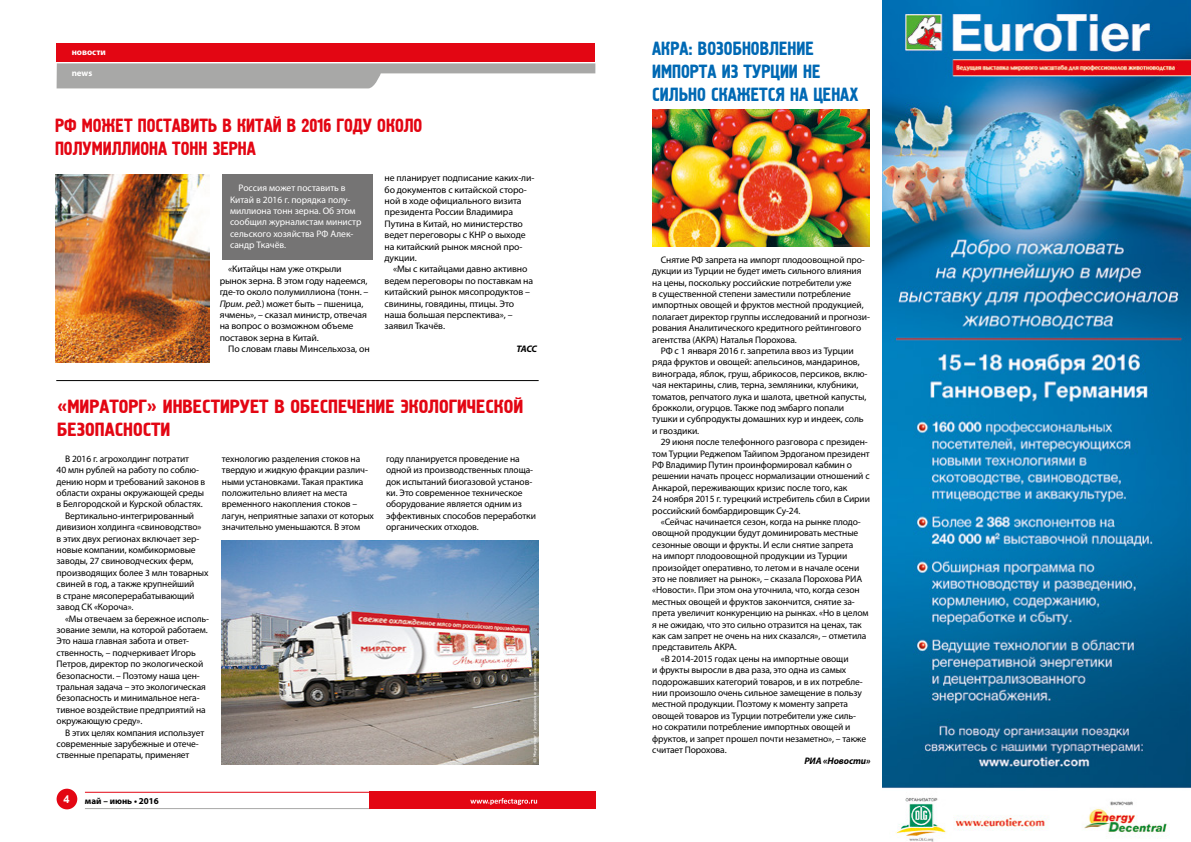
<style>
.page{position:relative;width:1191px;height:842px;background:#fff}
.page>*{position:absolute;margin:0;border:0;box-sizing:border-box;transform-origin:0 0}
.t1{font:19px/22.8px "Hermes";color:#e30613}
.t2{font:19px/22.8px "Hermes";color:#e30613;scale:.91 1}
.t3{font:19px/22.8px "Hermes";color:#0069b4;scale:.91 1}
.t4{font:700 11px "Arial";color:#fff}
.t5{font:9.5px/11.4px "Myriad Pro";letter-spacing:-.01em;color:#000}
.t6{font:9.5px/11.4px "Myriad Pro";color:#fff}
.t7{font:italic 700 9.5px "Myriad Pro";letter-spacing:-.01em;color:#000}
.t8{font:700 9px "Myriad Pro";color:#000}
.t9{font:700 9px "Myriad Pro";color:#fff}
.s1{font-style:italic}
</style>
<div class="page">
<div style="left:57px;top:43px;width:538px;height:18px;background:#e30613"></div>
<svg style="left:57px;top:63px;width:538px;height:25px"></svg>
<hr style="left:85px;top:808px;width:285px;height:1px;background:#a8a8a7">
<div style="left:369px;top:792px;width:226px;height:17px;background:#e30613"></div>
<div style="left:57px;top:789px;width:20px;height:20px;background:#e30613;border-radius:50%"></div>
<svg style="left:470px;top:798px;width:67px;height:7px"></svg>
<hr style="left:85px;top:792px;width:286px;height:1px;background:#e30613">
<div style="left:222px;top:174px;width:150px;height:85px;background:#757474"></div>
<img style="left:222px;top:540px;width:316px;height:224px">
<img style="left:55px;top:175px;width:154px;height:187px">
<hr style="left:56px;top:380px;width:482px;height:1px;background:#000">
<img style="left:882px;top:0;width:309px;height:842px">
<img style="left:652px;top:110px;width:217px;height:137px">
<p class="t9" style="left:72px;top:46px;width:36px">новости</p>
<p class="t9" style="left:72px;top:67px;width:22px">news</p>
<h1 class="t2" style="left:55px;top:114px;width:405px">РФ МОЖЕТ ПОСТАВИТЬ В КИТАЙ В 2016 ГОДУ ОКОЛО<br>ПОЛУМИЛЛИОНА ТОНН ЗЕРНА</h1>
<p class="t6" style="left:230px;top:182px;width:133px;text-indent:9px">Россия может поставить в<br>Китай в 2016 г. порядка полу&shy;миллиона тонн зерна. Об этом сообщил журналистам министр сельского хозяйства РФ Алек&shy;сандр Ткачёв.</p>
<p class="t5" style="left:220px;top:263px;width:150px;text-indent:9px">«Китайцы нам уже открыли рынок зерна. В этом году надеемся, где-то около полумиллиона (тонн. –<br><span class="s1">Прим. ред.</span>) может быть – пшеница, ячмень», – сказал министр, отвечая на вопрос о возможном объеме поставок зерна в Китай.</p>
<p class="t5" style="left:228px;top:343px;width:143px">По словам главы Минсельхоза, он</p>
<p class="t5" style="left:384px;top:172px;width:151px">не планирует подписание каких-ли&shy;бо документов с китайской сторо&shy;ной в ходе официального визита президента России Владимира<br>Путина в Китай, но министерство ведет переговоры с КНР о выходе на китайский рынок мясной про&shy;дукции.</p>
<p class="t5" style="left:384px;top:263px;width:150px;text-indent:9px">«Мы с китайцами давно активно ведем переговоры по поставкам на китайский рынок мясопродуктов – свинины, говядины, птицы. Это наша большая перспектива», – заявил Ткачёв.</p>
<p class="t7" style="left:516px;top:343px;width:22px">ТАСС</p>
<h1 class="t1" style="left:57px;top:395px;width:467px">«МИРАТОРГ» ИНВЕСТИРУЕТ В ОБЕСПЕЧЕНИЕ ЭКОЛОГИЧЕСКОЙ<br>БЕЗОПАСНОСТИ</h1>
<p class="t5" style="left:65px;top:453px;width:126px">В 2016 г. агрохолдинг потратит</p>
<p class="t5" style="left:57px;top:464px;width:144px">40 млн рублей на работу по соблю-</p>
<p class="t5" style="left:57px;top:476px;width:150px">дению норм и требований законов в</p>
<p class="t5" style="left:57px;top:487px;width:149px">области охраны окружающей среды</p>
<p class="t5" style="left:57px;top:498px;width:148px">в Белгородской и Курской областях.</p>
<p class="t5" style="left:65px;top:510px;width:131px">Вертикально-интегрированный</p>
<p class="t5" style="left:57px;top:521px;width:146px">дивизион холдинга «свиноводство»</p>
<p class="t5" style="left:57px;top:533px;width:144px">в этих двух регионах включает зер-</p>
<p class="t5" style="left:57px;top:544px;width:141px">новые компании, комбикормовые</p>
<p class="t5" style="left:57px;top:555px;width:138px">заводы, 27 свиноводческих ферм,</p>
<p class="t5" style="left:57px;top:567px;width:153px">производящих более 3 млн товарных</p>
<p class="t5" style="left:57px;top:578px;width:139px">свиней в год, а также крупнейший</p>
<p class="t5" style="left:57px;top:590px;width:139px">в стране мясоперерабатывающий</p>
<p class="t5" style="left:57px;top:601px;width:78px">завод СК «Короча».</p>
<p class="t5" style="left:65px;top:612px;width:145px">«Мы отвечаем за бережное исполь-</p>
<p class="t5" style="left:57px;top:624px;width:153px">зование земли, на которой работаем.</p>
<p class="t5" style="left:57px;top:635px;width:134px">Это наша главная забота и ответ-</p>
<p class="t5" style="left:57px;top:647px;width:141px">ственность, – подчеркивает Игорь</p>
<p class="t5" style="left:57px;top:658px;width:148px">Петров, директор по экологической</p>
<p class="t5" style="left:57px;top:669px;width:145px">безопасности. – Поэтому наша цен-</p>
<p class="t5" style="left:57px;top:681px;width:151px">тральная задача – это экологическая</p>
<p class="t5" style="left:57px;top:692px;width:144px">безопасность и минимальное нега-</p>
<p class="t5" style="left:57px;top:704px;width:151px">тивное воздействие предприятий на</p>
<p class="t5" style="left:57px;top:715px;width:87px">окружающую среду».</p>
<p class="t5" style="left:65px;top:726px;width:141px">В этих целях компания использует</p>
<p class="t5" style="left:57px;top:738px;width:144px">современные зарубежные и отече-</p>
<p class="t5" style="left:57px;top:749px;width:134px">ственные препараты, применяет</p>
<p class="t5" style="left:222px;top:453px;width:153px">технологию разделения стоков на твердую и жидкую фракции различ&shy;ными установками. Такая практика положительно влияет на места временного накопления стоков – лагун, неприятные запахи от которых значительно уменьшаются. В этом</p>
<p class="t5" style="left:386px;top:453px;width:151px">году планируется проведение на одной из производственных площа&shy;док испытаний биогазовой установ&shy;ки. Это современное техническое оборудование является одним из эффективных способов переработки органических отходов.</p>
<p class="t4" style="left:64px;top:791px;width:8px">4</p>
<p class="t8" style="left:85px;top:795px;width:75px">май – июнь • 2016</p>
<h1 class="t3" style="left:652px;top:38px;width:228px">АКРА: ВОЗОБНОВЛЕНИЕ<br>ИМПОРТА ИЗ ТУРЦИИ НЕ<br>СИЛЬНО СКАЖЕТСЯ НА ЦЕНАХ</h1>
<p class="t5" style="left:661px;top:254px;width:205px">Снятие РФ запрета на импорт плодоовощной про-</p>
<p class="t5" style="left:652px;top:265px;width:211px">дукции из Турции не будет иметь сильного влияния</p>
<p class="t5" style="left:652px;top:276px;width:201px">на цены, поскольку российские потребители уже</p>
<p class="t5" style="left:652px;top:288px;width:200px">в существенной степени заместили потребление</p>
<p class="t5" style="left:652px;top:299px;width:213px">импортных овощей и фруктов местной продукцией,</p>
<p class="t5" style="left:652px;top:311px;width:219px">полагает директор группы исследований и прогнози-</p>
<p class="t5" style="left:652px;top:322px;width:210px">рования Аналитического кредитного рейтингового</p>
<p class="t5" style="left:652px;top:333px;width:146px">агентства (АКРА) Наталья Порохова.</p>
<p class="t5" style="left:661px;top:345px;width:194px">РФ с 1 января 2016 г. запретила ввоз из Турции</p>
<p class="t5" style="left:652px;top:356px;width:209px">ряда фруктов и овощей: апельсинов, мандаринов,</p>
<p class="t5" style="left:652px;top:368px;width:217px">винограда, яблок, груш, абрикосов, персиков, вклю-</p>
<p class="t5" style="left:652px;top:379px;width:208px">чая нектарины, слив, терна, земляники, клубники,</p>
<p class="t5" style="left:652px;top:390px;width:216px">томатов, репчатого лука и шалота, цветной капусты,</p>
<p class="t5" style="left:652px;top:402px;width:193px">брокколи, огурцов. Также под эмбарго попали</p>
<p class="t5" style="left:652px;top:413px;width:213px">тушки и субпродукты домашних кур и индеек, соль</p>
<p class="t5" style="left:652px;top:425px;width:48px">и гвоздики.</p>
<p class="t5" style="left:661px;top:436px;width:208px">29 июня после телефонного разговора с президен-</p>
<p class="t5" style="left:652px;top:447px;width:219px">том Турции Реджепом Тайипом Эрдоганом президент</p>
<p class="t5" style="left:652px;top:459px;width:201px">РФ Владимир Путин проинформировал кабмин о</p>
<p class="t5" style="left:652px;top:470px;width:219px">решении начать процесс нормализации отношений с</p>
<p class="t5" style="left:652px;top:482px;width:197px">Анкарой, переживающих кризис после того, как</p>
<p class="t5" style="left:652px;top:493px;width:219px">24 ноября 2015 г. турецкий истребитель сбил в Сирии</p>
<p class="t5" style="left:652px;top:504px;width:150px">российский бомбардировщик Су-24.</p>
<p class="t5" style="left:661px;top:516px;width:202px">«Сейчас начинается сезон, когда на рынке плодо-</p>
<p class="t5" style="left:652px;top:527px;width:207px">овощной продукции будут доминировать местные</p>
<p class="t5" style="left:652px;top:539px;width:202px">сезонные овощи и фрукты. И если снятие запрета</p>
<p class="t5" style="left:652px;top:550px;width:196px">на импорт плодоовощной продукции из Турции</p>
<p class="t5" style="left:652px;top:561px;width:208px">произойдет оперативно, то летом и в начале осени</p>
<p class="t5" style="left:652px;top:573px;width:211px">это не повлияет на рынок», – сказала Порохова РИА</p>
<p class="t5" style="left:652px;top:584px;width:209px">«Новости». При этом она уточнила, что, когда сезон</p>
<p class="t5" style="left:652px;top:596px;width:204px">местных овощей и фруктов закончится, снятие за-</p>
<p class="t5" style="left:652px;top:607px;width:218px">прета увеличит конкуренцию на рынках. «Но в целом</p>
<p class="t5" style="left:652px;top:618px;width:211px">я не ожидаю, что это сильно отразится на ценах, так</p>
<p class="t5" style="left:652px;top:630px;width:216px">как сам запрет не очень на них сказался», – отметила</p>
<p class="t5" style="left:652px;top:641px;width:86px">представитель АКРА.</p>
<p class="t5" style="left:661px;top:653px;width:189px">«В 2014-2015 годах цены на импортные овощи</p>
<p class="t5" style="left:652px;top:664px;width:196px">и фрукты выросли в два раза, это одна из самых</p>
<p class="t5" style="left:652px;top:675px;width:212px">подорожавших категорий товаров, и в их потребле-</p>
<p class="t5" style="left:652px;top:687px;width:211px">нии произошло очень сильное замещение в пользу</p>
<p class="t5" style="left:652px;top:698px;width:197px">местной продукции. Поэтому к моменту запрета</p>
<p class="t5" style="left:652px;top:710px;width:205px">овощей товаров из Турции потребители уже силь-</p>
<p class="t5" style="left:652px;top:721px;width:200px">но сократили потребление импортных овощей и</p>
<p class="t5" style="left:652px;top:732px;width:215px">фруктов, и запрет прошел почти незаметно», – также</p>
<p class="t5" style="left:652px;top:744px;width:76px">считает Порохова.</p>
<p class="t7" style="left:804px;top:755px;width:68px">РИА «Новости»</p>
</div>
